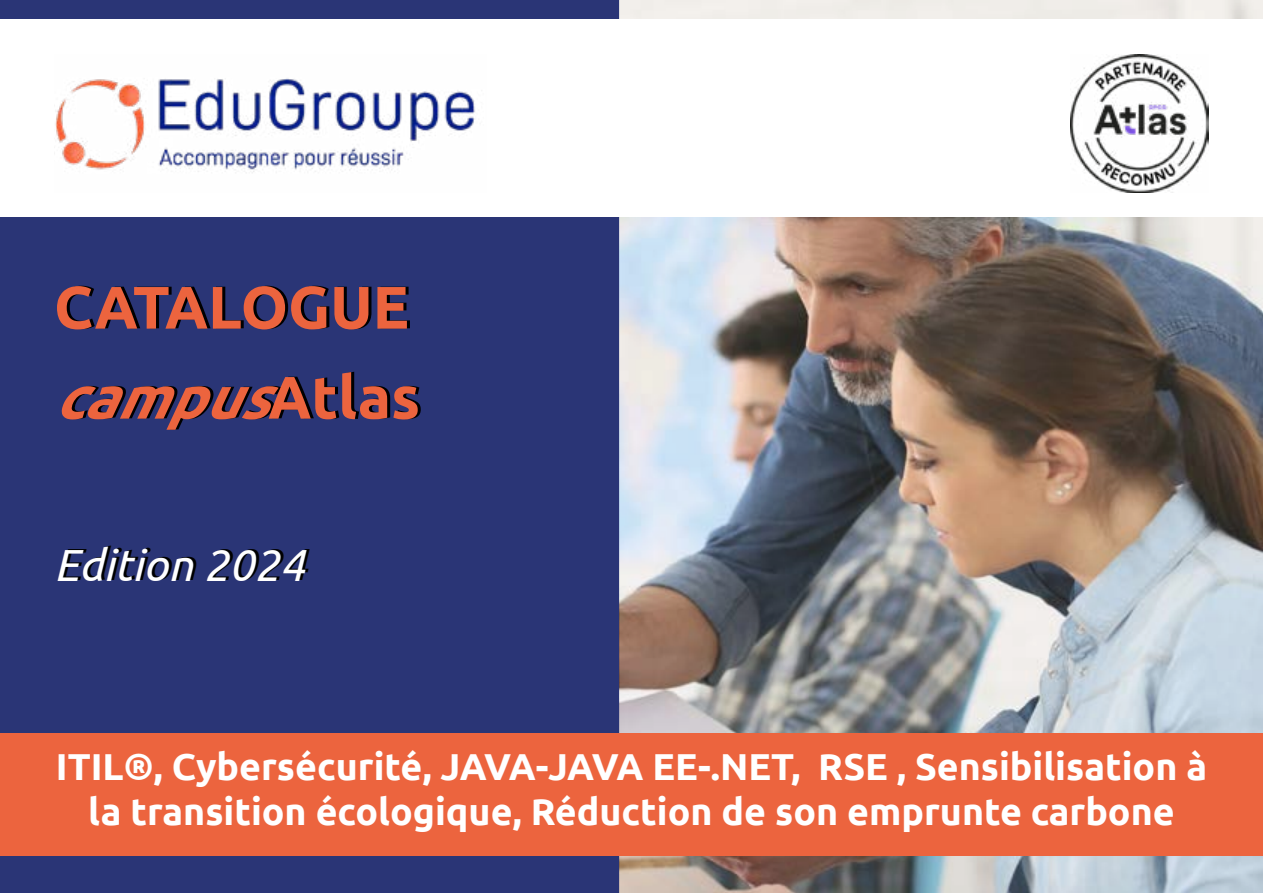
<style>
.page{position:relative;width:1263px;height:893px;background:#fff}
.page>*{position:absolute;margin:0;border:0;box-sizing:border-box;transform-origin:0 0}
.t1{font:700 60px/90px "Ubuntu";color:#ec643e}
.t2{font:italic 45px "Ubuntu";color:#fff}
.t3{font:700 37.5px/45px "Ubuntu";color:#fff;text-align:center}
.s1{font-style:italic}
</style>
<div class="page">
<div style="left:0;top:0;width:620px;height:893px;background:#2a3576"></div>
<img style="left:619px;top:0;width:644px;height:893px">
<div style="left:0;top:733px;width:1263px;height:122px;background:#ec643e"></div>
<div style="left:0;top:19px;width:1263px;height:198px;background:#fff"></div>
<img style="left:1071px;top:54px;width:138px;height:138px">
<img style="left:55px;top:78px;width:420px;height:95px">
<h1 class="t1" style="left:54px;top:261px;width:368px">CATALOGUE <span class="s1">campus</span>A t l a s</h1>
<p class="t2" style="left:54px;top:537px;width:252px">Edition 2024</p>
<p class="t3" style="left:56px;top:743px;width:1153px">ITIL®, Cybersécurité, JAVA-JAVA EE-.NET, RSE , Sensibilisation à la transition écologique, Réduction de son emprunte carbone</p>
</div>
